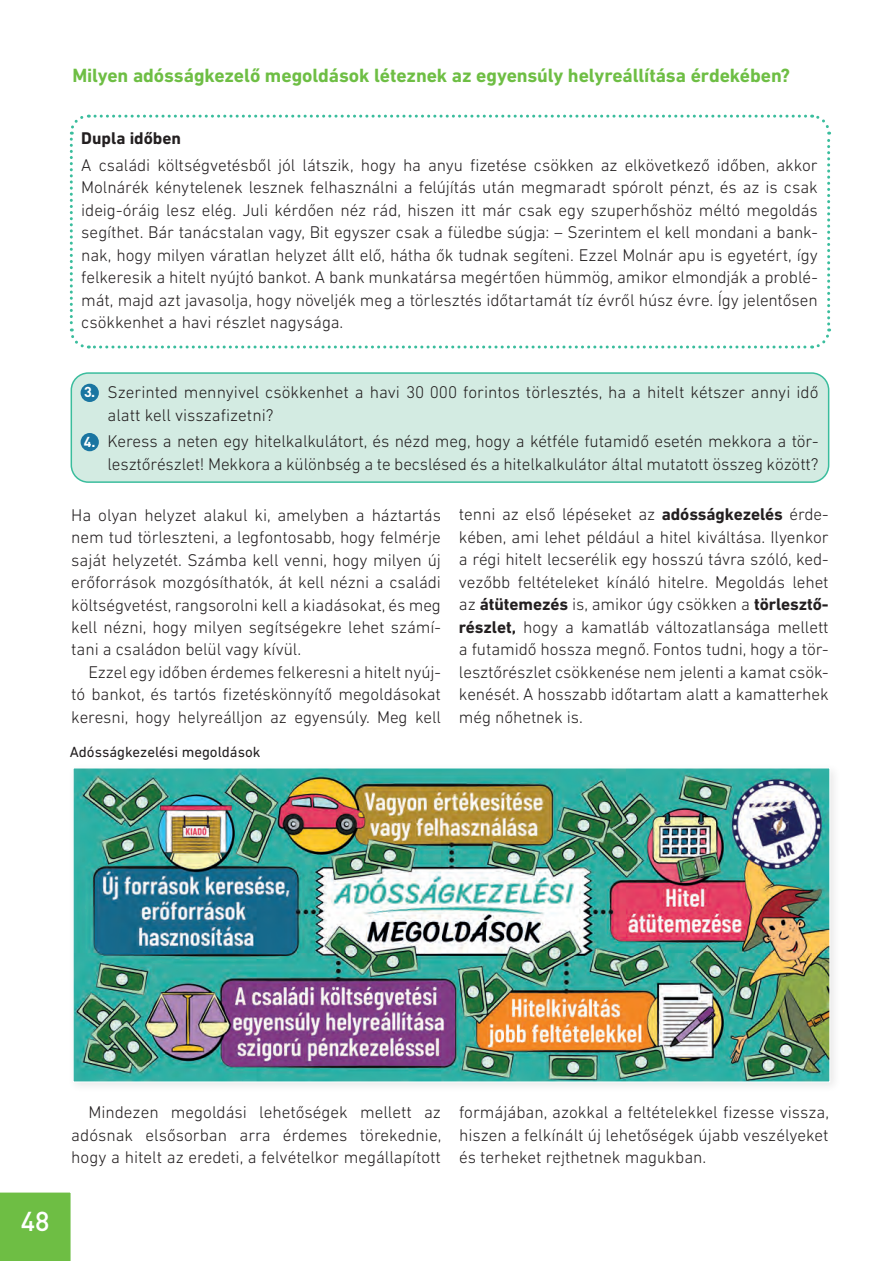
<style>
.page{position:relative;width:893px;height:1261px;background:#fff}
.page>*{position:absolute;margin:0;border:0;box-sizing:border-box;transform-origin:0 0}
.t1{font:500 27px "DIN Pro";color:#fff}
.t2{font:700 19.5px "DIN Next LT Pro";letter-spacing:-.005em;color:#6ebe44}
.t3{font:300 17.25px/22.5px "DIN Next LT Pro";letter-spacing:-.005em;color:#231f20;text-align:justify}
.t4{font:700 17.25px "DIN Next LT Pro";color:#231f20}
.t5{font:15px "DIN Next LT Pro";color:#231f20}
.s1{font-family:"DIN Pro";font-weight:700;font-size:14.25px;color:#fff}
.s2{font-weight:700}
</style>
<div class="page">
<svg style="left:69px;top:114px;width:762px;height:235px"></svg>
<div style="left:71px;top:373px;width:757px;height:109px;background:#d3ebe2;border-radius:17px"></div>
<div style="left:81px;top:384px;width:18px;height:18px;background:#1a75a1;border-radius:50%"></div>
<div style="left:81px;top:433px;width:18px;height:18px;background:#1a75a1;border-radius:50%"></div>
<div style="left:71px;top:372px;width:758px;height:111px;border:2px solid #3abd9d;border-radius:17px"></div>
<div style="left:68px;top:762px;width:773px;height:331px;background:#231f20;opacity:.1"></div>
<img style="left:75px;top:770px;width:753px;height:310px">
<div style="left:0;top:1192px;width:71px;height:69px;background:#6ebe44"></div>
<p class="t2" style="left:72px;top:64px;width:719px">Milyen adósságkezelő megoldások léteznek az egyensúly helyreállítása érdekében?</p>
<p class="t4" style="left:81px;top:128px;width:101px">Dupla időben</p>
<p class="t3" style="left:81px;top:153px;width:738px">A családi költségvetésből jól látszik, hogy ha anyu fizetése csökken az elkövetkező időben, akkor Molnárék kénytelenek lesznek felhasználni a felújítás után megmaradt spórolt pénzt, és az is csak ideig-óráig lesz elég. Juli kérdően néz rád, hiszen itt már csak egy szuperhőshöz méltó megoldás segíthet. Bár tanácstalan vagy, Bit egyszer csak a füledbe súgja: – Szerintem el kell mondani a bank&shy;nak, hogy milyen váratlan helyzet állt elő, hátha ők tudnak segíteni. Ezzel Molnár apu is egyetért, így felkeresik a hitelt nyújtó bankot. A bank munkatársa megértően hümmög, amikor elmondják a problé&shy;mát, majd azt javasolja, hogy növeljék meg a törlesztés időtartamát tíz évről húsz évre. Így jelentősen csökkenhet a havi részlet nagysága.</p>
<p class="t3" style="left:107px;top:381px;width:712px;text-indent:-23px"><span class="s1">3.</span> Szerinted mennyivel csökkenhet a havi 30 000 forintos törlesztés, ha a hitelt kétszer annyi idő alatt kell visszafizetni?</p>
<p class="t3" style="left:84px;top:430px;width:736px;text-align:right"><span class="s1">4.</span> Keress a neten egy hitelkalkulátort, és nézd meg, hogy a kétféle futamidő esetén mekkora a tör&shy;lesztőrészlet! Mekkora a különbség a te becslésed és a hitelkalkulátor által mutatott összeg között?</p>
<p class="t3" style="left:71px;top:503px;width:371px">Ha olyan helyzet alakul ki, amelyben a háztartás nem tud törleszteni, a legfontosabb, hogy felmérje saját helyzetét. Számba kell venni, hogy milyen új erőforrások mozgósíthatók, át kell nézni a családi költségvetést, rangsorolni kell a kiadásokat, és meg kell nézni, hogy milyen segítségekre lehet számí&shy;tani a családon belül vagy kívül.</p>
<p class="t3" style="left:71px;top:661px;width:371px;text-indent:17px">Ezzel egy időben érdemes felkeresni a hitelt nyúj&shy;tó bankot, és tartós fizetéskönnyítő megoldásokat keresni, hogy helyreálljon az egyensúly. Meg kell</p>
<p class="t5" style="left:70px;top:743px;width:192px">Adósságkezelési megoldások</p>
<p class="t3" style="left:459px;top:503px;width:371px">tenni az első lépéseket az <span class="s2">adósságkezelés</span> érde&shy;kében, ami lehet például a hitel kiváltása. Ilyenkor a régi hitelt lecserélik egy hosszú távra szóló, ked&shy;vezőbb feltételeket kínáló hitelre. Megoldás lehet az <span class="s2">átütemezés</span> is, amikor úgy csökken a <span class="s2">törlesztő&shy;részlet,</span> hogy a kamatláb változatlansága mellett a futamidő hossza megnő. Fontos tudni, hogy a tör&shy;lesztőrészlet csökkenése nem jelenti a kamat csök&shy;kenését. A hosszabb időtartam alatt a kamatterhek még nőhetnek is.</p>
<h1 class="t1" style="left:21px;top:1203px;width:30px">48</h1>
<p class="t3" style="left:71px;top:1101px;width:371px;text-indent:17px">Mindezen megoldási lehetőségek mellett az adósnak elsősorban arra érdemes törekednie, hogy a hitelt az eredeti, a felvételkor megállapított</p>
<p class="t3" style="left:459px;top:1101px;width:371px">formájában, azokkal a feltételekkel fizesse vissza, hiszen a felkínált új lehetőségek újabb veszélyeket és terheket rejthetnek magukban.</p>
</div>
